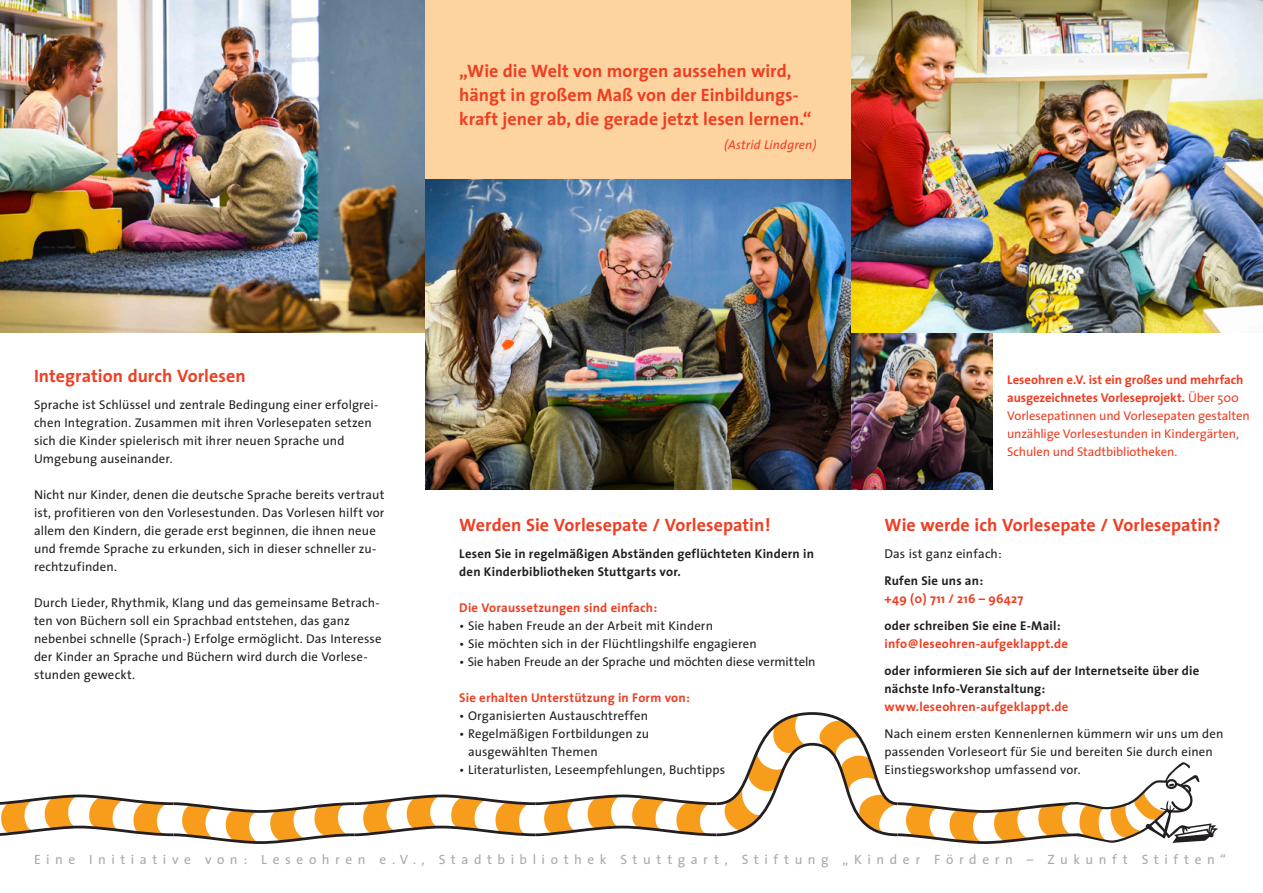
<style>
.page{position:relative;width:1263px;height:893px;background:#fff}
.page>*{position:absolute;margin:0;border:0;box-sizing:border-box;transform-origin:0 0}
.t1{font:700 18px/24px "The Sans";letter-spacing:.005em;color:#ef3e22}
.t2{font:13.5px "The Sans";letter-spacing:.41em;color:#a8a9ad}
.t3{font:12.75px/18px "The Sans";letter-spacing:.01em;color:#231f20}
.t4{font:700 12.75px/18px "The Sans";letter-spacing:.015em;color:#231f20}
.t5{font:12.75px/18px "The Sans";letter-spacing:-.01em;color:#ef3e22}
.t6{font:700 12.75px "The Sans";letter-spacing:.015em;color:#ef3e22}
.t7{font:italic 12.75px "The Sans";letter-spacing:.015em;color:#ef3e22}
.s1{font-weight:700}
</style>
<div class="page">
<img style="left:850px;top:333px;width:142px;height:156px">
<img style="left:850px;top:0;width:413px;height:333px">
<img style="left:0;top:0;width:425px;height:333px">
<img style="left:425px;top:179px;width:425px;height:310px">
<svg style="left:0;top:712px;width:1218px;height:132px"></svg>
<div style="left:425px;top:0;width:425px;height:179px;background:#fdd39f"></div>
<h1 class="t1" style="left:459px;top:58px;width:354px">„Wie die Welt von morgen aussehen wird, hängt in großem Maß von der Einbildungs&shy;kraft jener ab, die gerade jetzt lesen lernen.“</h1>
<p class="t7" style="left:724px;top:134px;width:94px">(Astrid Lindgren)</p>
<h1 class="t1" style="left:34px;top:364px;width:213px">Integration durch Vorlesen</h1>
<p class="t3" style="left:34px;top:396px;width:346px">Sprache ist Schlüssel und zentrale Bedingung einer erfolgrei&shy;chen Integration. Zusammen mit ihren Vorlesepaten setzen sich die Kinder spielerisch mit ihrer neuen Sprache und Umgebung auseinander.</p>
<p class="t3" style="left:34px;top:486px;width:352px">Nicht nur Kinder, denen die deutsche Sprache bereits vertraut ist, profitieren von den Vorlesestunden. Das Vorlesen hilft vor allem den Kindern, die gerade erst beginnen, die ihnen neue und fremde Sprache zu erkunden, sich in dieser schneller zu&shy;rechtzufinden.</p>
<p class="t3" style="left:34px;top:594px;width:349px">Durch Lieder, Rhythmik, Klang und das gemeinsame Betrach&shy;ten von Büchern soll ein Sprachbad entstehen, das ganz nebenbei schnelle (Sprach-) Erfolge ermöglicht. Das Interesse der Kinder an Sprache und Büchern wird durch die Vorlese&shy;stunden geweckt.</p>
<h1 class="t1" style="left:459px;top:512px;width:313px">Werden Sie Vorlesepate / Vorlesepatin!</h1>
<p class="t4" style="left:459px;top:544px;width:356px">Lesen Sie in regelmäßigen Abständen geflüchteten Kindern in den Kinderbibliotheken Stuttgarts vor.</p>
<p class="t6" style="left:459px;top:597px;width:199px">Die Voraussetzungen sind einfach:</p>
<p class="t3" style="left:459px;top:616px;width:255px">• Sie haben Freude an der Arbeit mit Kindern</p>
<p class="t3" style="left:459px;top:634px;width:299px">• Sie möchten sich in der Flüchtlingshilfe engagieren</p>
<p class="t3" style="left:459px;top:652px;width:358px">• Sie haben Freude an der Sprache und möchten diese vermitteln</p>
<p class="t6" style="left:459px;top:687px;width:232px">Sie erhalten Unterstützung in Form von:</p>
<p class="t3" style="left:459px;top:706px;width:190px">• Organisierten Austauschtreffen</p>
<p class="t3" style="left:468px;top:724px;width:182px;text-indent:-9px">• Regelmäßigen Fortbildungen zu ausgewählten Themen</p>
<p class="t3" style="left:459px;top:760px;width:268px">• Literaturlisten, Leseempfehlungen, Buchtipps</p>
<p class="t5" style="left:1007px;top:371px;width:244px"><span class="s1">Leseohren e.V. ist ein großes und mehrfach ausgezeichnetes Vorleseprojekt.</span> Über 500<br>Vorlesepatinnen und Vorlesepaten gestalten unzählige Vorlesestunden in Kindergärten, Schulen und Stadtbibliotheken.</p>
<h1 class="t1" style="left:884px;top:512px;width:338px">Wie werde ich Vorlesepate / Vorlesepatin?</h1>
<p class="t3" style="left:884px;top:544px;width:119px">Das ist ganz einfach:</p>
<p class="t4" style="left:884px;top:571px;width:100px">Rufen Sie uns an:</p>
<p class="t6" style="left:884px;top:588px;width:140px">+49 (0) 711 / 216 – 96427</p>
<p class="t4" style="left:884px;top:616px;width:178px">oder schreiben Sie eine E-Mail:</p>
<p class="t6" style="left:884px;top:633px;width:185px">info@leseohren-aufgeklappt.de</p>
<p class="t4" style="left:884px;top:661px;width:316px">oder informieren Sie sich auf der Internetseite über die nächste Info-Veranstaltung:</p>
<p class="t6" style="left:884px;top:696px;width:185px">www.leseohren-aufgeklappt.de</p>
<p class="t3" style="left:884px;top:724px;width:340px">Nach einem ersten Kennenlernen kümmern wir uns um den passenden Vorleseort für Sie und bereiten Sie durch einen<br>Einstiegsworkshop umfassend vor.</p>
<p class="t2" style="left:34px;top:848px;width:1193px">Eine Initiative von: Leseohren e.V., Stadtbibliothek Stuttgart, Stiftung „Kinder Fördern – Zukunft Stiften“</p>
</div>
